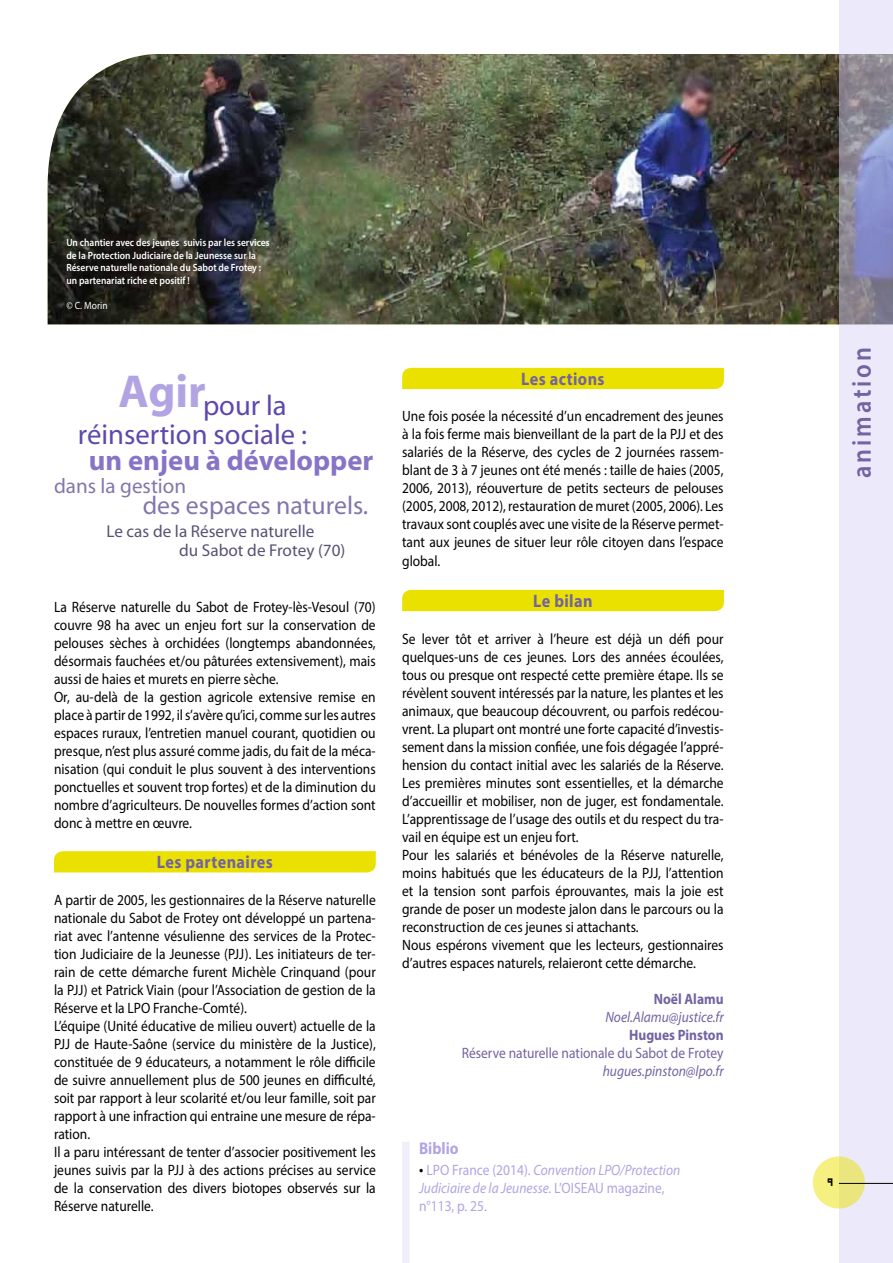
<style>
.page{position:relative;width:893px;height:1263px;background:#fff}
.page>*{position:absolute;margin:0;border:0;box-sizing:border-box;transform-origin:0 0}
.t1{font:700 46.35px "Myriad";color:#b2a4e2}
.t2{font:28.65px "Myriad";color:#5f48ac}
.t3{font:700 28.65px "Myriad";color:#8874c7}
.t4{font:600 27px "Myriad Pro";letter-spacing:.12em;color:#7363a0;scale:.9 1}
.t5{font:25.8px "Myriad";color:#8376ab}
.t6{font:21.15px "Myriad";color:#8376ab}
.t7{font:700 18px "Myriad Pro";letter-spacing:.025em;color:#7363a0;scale:.9 1}
.t8{font:18px "Minimum A Noir";color:#000}
.t9{font:17.25px/19px "Myriad";color:#5a5174}
.t10{font:700 16.95px "Myriad Pro";color:#b2a4e2;scale:.9 1}
.t11{font:15px/18px "Myriad Pro";color:#000;scale:.9 1}
.t12{font:italic 15px/18px "Myriad Pro";color:#b2a4e2;scale:.9 1}
.t13{font:italic 15px "Myriad Pro";color:#7363a0;scale:.9 1}
.t14{font:15px "Myriad Pro";color:#7363a0;scale:.9 1}
.t15{font:700 15px "Myriad Pro";color:#7363a0;scale:.9 1}
.t16{font:600 10.5px/12.6px "Myriad Pro";color:#fff;scale:.9 1}
.t17{font:10.5px "Myriad Pro";color:#fff;scale:.9 1}
.s1{font-style:normal;font-size:16.95px;color:#000}
.s2{font-style:normal}
</style>
<div class="page">
<img style="left:48px;top:54px;width:791px;height:270px">
<div style="left:54px;top:851px;width:322px;height:21px;background:#ebe100"></div>
<div style="left:402px;top:368px;width:322px;height:21px;background:#ebe100"></div>
<div style="left:402px;top:590px;width:322px;height:21px;background:#ebe100"></div>
<svg style="left:839px;top:0;width:54px;height:1263px;background:#d6d4e7"></svg>
<div style="left:813px;top:1156px;width:52px;height:52px;background:#f5f080;border-radius:50%"></div>
<hr style="left:839px;top:1183px;width:54px;height:1px;background:#000">
<div style="left:402px;top:1142px;width:8px;height:121px;background:#f1eefc"></div>
<p class="t16" style="left:66px;top:236px;width:227px">Un chantier avec des jeunes suivis par les services de la Protection Judiciaire de la Jeunesse sur la Réserve naturelle nationale du Sabot de Frotey : un partenariat riche et positif !</p>
<p class="t17" style="left:66px;top:299px;width:47px">© C. Morin</p>
<h1 class="t1" style="left:119px;top:367px;width:89px">Agir</h1>
<h2 class="t2" style="left:203px;top:392px;width:85px">pour la</h2>
<h2 class="t3" style="left:89px;top:445px;width:286px">un enjeu à développer</h2>
<h2 class="t2" style="left:78px;top:420px;width:231px">réinsertion sociale :</h2>
<h3 class="t6" style="left:54px;top:475px;width:134px">dans la gestion</h3>
<p class="t9" style="left:179px;top:522px;width:168px;text-indent:-73px">Le cas de la Réserve naturelle<br>du Sabot de Frotey (70)</p>
<h3 class="t5" style="left:143px;top:493px;width:227px">des espaces naturels.</h3>
<p class="t11" style="left:54px;top:597px;width:359px">La Réserve naturelle du Sabot de Frotey-lès-Vesoul (70) couvre 98 ha avec un enjeu fort sur la conservation de pelouses sèches à orchidées (longtemps abandonnées, désormais fauchées et/ou pâturées extensivement), mais aussi de haies et murets en pierre sèche.<br>Or, au-delà de la gestion agricole extensive remise en place à partir de 1992, il s’avère qu’ici, comme sur les autres espaces ruraux, l’entretien manuel courant, quotidien ou presque, n’est plus assuré comme jadis, du fait de la méca&shy;nisation (qui conduit le plus souvent à des interventions ponctuelles et souvent trop fortes) et de la diminution du nombre d’agriculteurs. De nouvelles formes d’action sont donc à mettre en œuvre.</p>
<p class="t7" style="left:157px;top:850px;width:130px">Les partenaires</p>
<p class="t11" style="left:54px;top:891px;width:359px">A partir de 2005, les gestionnaires de la Réserve naturelle nationale du Sabot de Frotey ont développé un partena&shy;riat avec l’antenne vésulienne des services de la Protec&shy;tion Judiciaire de la Jeunesse (PJJ). Les initiateurs de ter&shy;rain de cette démarche furent Michèle Crinquand (pour la PJJ) et Patrick Viain (pour l’Association de gestion de la Réserve et la LPO Franche-Comté).<br>L’équipe (Unité éducative de milieu ouvert) actuelle de la PJJ de Haute-Saône (service du ministère de la Justice), constituée de 9 éducateurs, a notamment le rôle difficile de suivre annuellement plus de 500 jeunes en difficulté, soit par rapport à leur scolarité et/ou leur famille, soit par rapport à une infraction qui entraine une mesure de répa&shy;ration.<br>Il a paru intéressant de tenter d’associer positivement les jeunes suivis par la PJJ à des actions précises au service de la conservation des divers biotopes observés sur la Réserve naturelle.</p>
<p class="t7" style="left:521px;top:367px;width:94px">Les actions</p>
<p class="t11" style="left:402px;top:407px;width:359px;text-align:justify">Une fois posée la nécessité d’un encadrement des jeunes à la fois ferme mais bienveillant de la part de la PJJ et des salariés de la Réserve, des cycles de 2 journées rassem&shy;blant de 3 à 7 jeunes ont été menés : taille de haies (2005, 2006, 2013), réouverture de petits secteurs de pelouses (2005, 2008, 2012), restauration de muret (2005, 2006). Les travaux sont couplés avec une visite de la Réserve permet&shy;tant aux jeunes de situer leur rôle citoyen dans l’espace global.</p>
<p class="t7" style="left:533px;top:589px;width:68px">Le bilan</p>
<p class="t11" style="left:402px;top:629px;width:359px">Se lever tôt et arriver à l’heure est déjà un défi pour quelques-uns de ces jeunes. Lors des années écoulées, tous ou presque ont respecté cette première étape. Ils se révèlent souvent intéressés par la nature, les plantes et les animaux, que beaucoup découvrent, ou parfois redécou&shy;vrent. La plupart ont montré une forte capacité d’investis&shy;sement dans la mission confiée, une fois dégagée l’appré&shy;hension du contact initial avec les salariés de la Réserve.<br>Les premières minutes sont essentielles, et la démarche d’accueillir et mobiliser, non de juger, est fondamentale.<br>L’apprentissage de l’usage des outils et du respect du tra&shy;vail en équipe est un enjeu fort.<br>Pour les salariés et bénévoles de la Réserve naturelle, moins habitués que les éducateurs de la PJJ, l’attention et la tension sont parfois éprouvantes, mais la joie est grande de poser un modeste jalon dans le parcours ou la reconstruction de ces jeunes si attachants.<br>Nous espérons vivement que les lecteurs, gestionnaires d’autres espaces naturels, relaieront cette démarche.</p>
<p class="t15" style="left:654px;top:989px;width:79px">Noël Alamu</p>
<p class="t13" style="left:605px;top:1007px;width:133px">Noel.Alamu@justice.fr</p>
<p class="t15" style="left:629px;top:1025px;width:106px">Hugues Pinston</p>
<p class="t14" style="left:462px;top:1043px;width:292px">Réserve naturelle nationale du Sabot de Frotey</p>
<p class="t13" style="left:603px;top:1061px;width:136px">hugues.pinston@lpo.fr</p>
<p class="t10" style="left:419px;top:1138px;width:45px">Biblio</p>
<p class="t12" style="left:419px;top:1160px;width:292px"><span class="s1">•</span> <span class="s2">LPO France (2014).</span> Convention LPO/Protection<br>Judiciaire de la Jeunesse. <span class="s2">L’OISEAU magazine, n°113, p. 25.</span></p>
<h3 class="t4" style="left:844px;top:478px;width:147px;rotate:-90deg">animation</h3>
<p class="t8" style="left:827px;top:1172px;width:9px">9</p>
</div>
